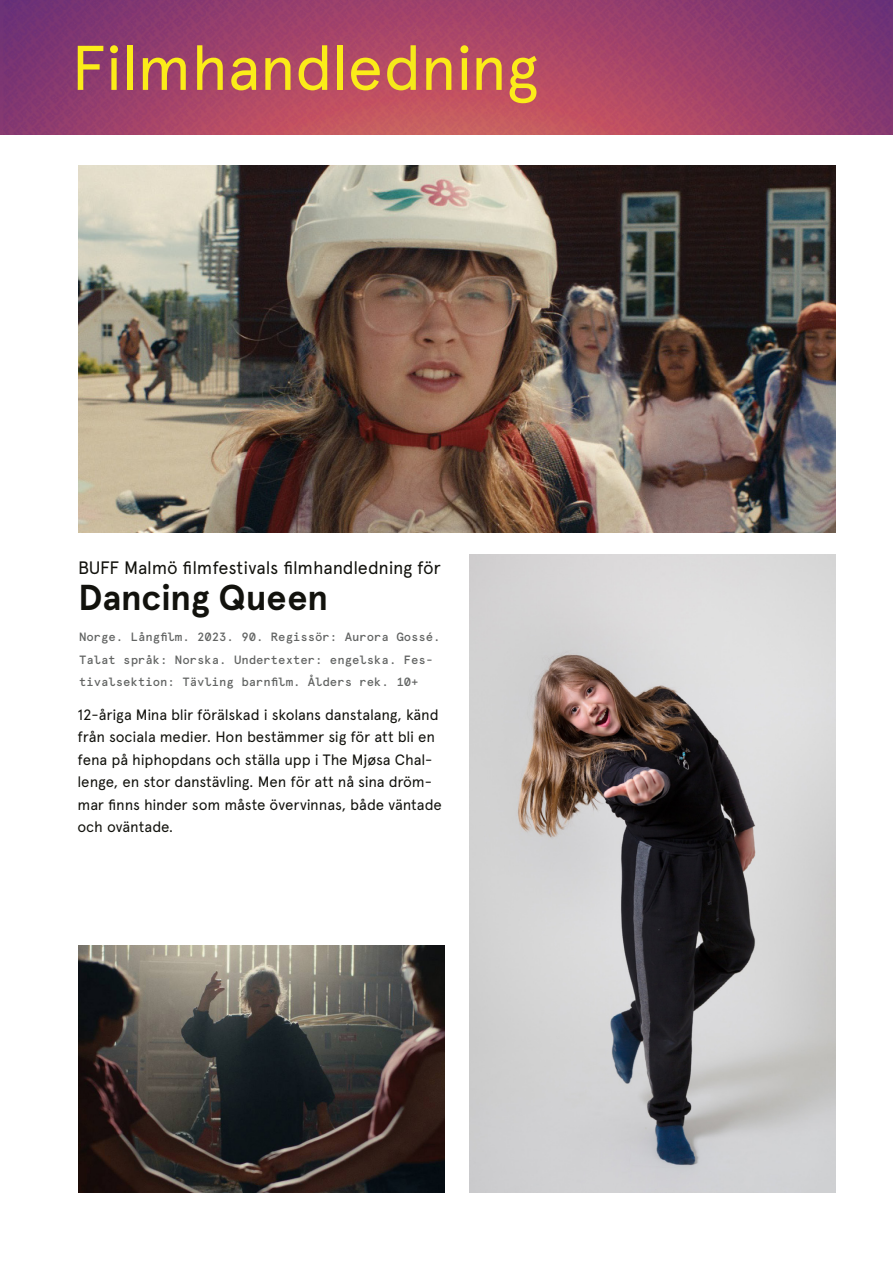
<style>
.page{position:relative;width:893px;height:1263px;background:#fff}
.page>*{position:absolute;margin:0;border:0;box-sizing:border-box;transform-origin:0 0}
.Small_title__brödtex{font:63px "Apercu Pro";letter-spacing:-.015em;color:#fbec19}
.Extra_big_title{font:700 36px "Apercu Pro";letter-spacing:-.005em;color:#12120d}
.Small_title__brödtex-2{font:18px "Apercu Pro";letter-spacing:-.01em;color:#12120d}
.Brödtext_-_Standard{font:15px/22.5px "Apercu Pro";letter-spacing:-.01em;color:#12120d}
.info_text{font:500 12px/22.5px "Apercu Mono Pro";letter-spacing:-.005em;color:#626463}
.s1{color:#f5e91b}
</style>
<div class="page">
<img style="left:0;top:0;width:893px;height:135px">
<img style="left:78px;top:165px;width:758px;height:367px">
<img style="left:78px;top:945px;width:367px;height:248px">
<img style="left:469px;top:555px;width:367px;height:637px">
<p class="Small_title__brödtex" style="left:72px;top:20px;width:468px">Filmhandle<span class="s1">d</span>ning</p>
<p class="Small_title__brödtex-2" style="left:78px;top:554px;width:364px">BUFF Malmö filmfestivals filmhandledning för</p>
<p class="Extra_big_title" style="left:78px;top:571px;width:252px">Dancing Queen</p>
<p class="info_text" style="left:79px;top:625px;width:363px">Norge. Långfilm. 2023. 90. Regissör: Aurora Gossé.<br>Talat språk: Norska. Undertexter: engelska. Fes&shy;tivalsektion: Tävling barnfilm. Ålders rek. 10+</p>
<p class="Brödtext_-_Standard" style="left:78px;top:702px;width:366px">12-åriga Mina blir förälskad i skolans danstalang, känd från sociala medier. Hon bestämmer sig för att bli en fena på hiphopdans och ställa upp i The Mjøsa Chal&shy;lenge, en stor danstävling. Men för att nå sina dröm&shy;mar finns hinder som måste övervinnas, både väntade och oväntade.</p>
</div>
